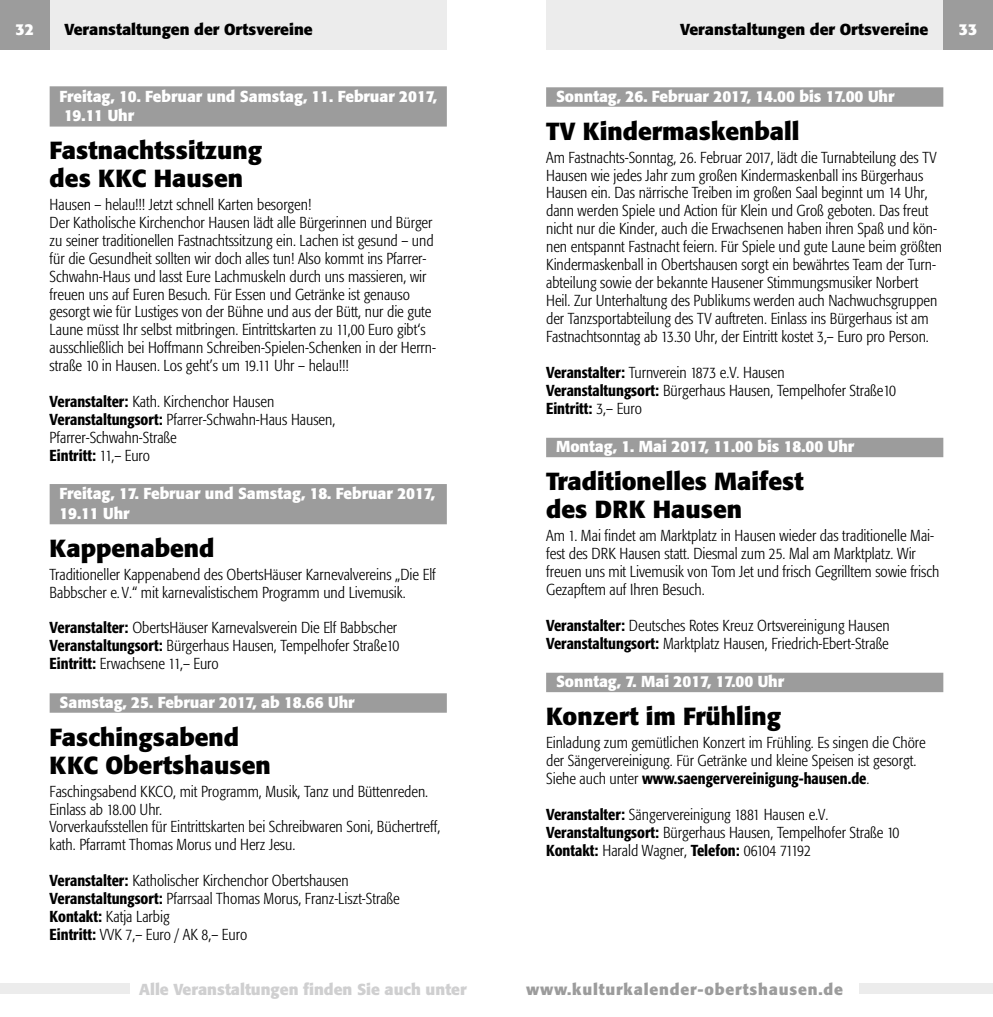
<style>
.page{position:relative;width:993px;height:1017px;background:#fff}
.page>*{position:absolute;margin:0;border:0;box-sizing:border-box;transform-origin:0 0}
.t1{font:700 24.5px/28px "Formata";color:#000}
.t2{font:300 condensed 15.75px/18px "Formata";color:#000}
.t3{font:700 15.75px/19.2px "Formata";color:#fff}
.t4{font:700 15.75px "Formata";color:#000}
.t5{font:700 15.75px "Formata";color:#cfcfd0}
.t6{font:700 15.75px "Formata";letter-spacing:.05em;color:#9c9c9c}
.s1{font-weight:500}
</style>
<div class="page">
<div style="left:50px;top:0;width:396px;height:50px;background:#ececec"></div>
<div style="left:546px;top:0;width:397px;height:50px;background:#ececec"></div>
<div style="left:0;top:0;width:50px;height:50px;background:#9c9c9c"></div>
<div style="left:943px;top:0;width:49px;height:50px;background:#9c9c9c"></div>
<div style="left:0;top:984px;width:130px;height:10px;background:#ececec"></div>
<div style="left:859px;top:984px;width:133px;height:10px;background:#ececec"></div>
<div style="left:50px;top:86px;width:396px;height:41px;background:#9c9c9c"></div>
<div style="left:50px;top:484px;width:396px;height:40px;background:#9c9c9c"></div>
<div style="left:50px;top:693px;width:396px;height:20px;background:#9c9c9c"></div>
<div style="left:546px;top:87px;width:397px;height:20px;background:#9c9c9c"></div>
<div style="left:546px;top:438px;width:397px;height:19px;background:#9c9c9c"></div>
<div style="left:546px;top:673px;width:397px;height:19px;background:#9c9c9c"></div>
<p class="t3" style="left:16px;top:19px;width:20px">32</p>
<p class="t4" style="left:64px;top:19px;width:250px">Veranstaltungen der Ortsvereine</p>
<p class="t4" style="left:680px;top:19px;width:250px">Veranstaltungen der Ortsvereine</p>
<p class="t3" style="left:958px;top:19px;width:20px">33</p>
<p class="t3" style="left:60px;top:86px;width:378px">Freitag, 10. Februar und Samstag, 11. Februar 2017,<br>19.11 Uhr</p>
<h1 class="t1" style="left:50px;top:136px;width:214px">Fastnachtssitzung des KKC Hausen</h1>
<p class="t2" style="left:50px;top:196px;width:388px">Hausen – helau!!! Jetzt schnell Karten besorgen!<br>Der Katholische Kirchenchor Hausen lädt alle Bürgerinnen und Bürger zu seiner traditionellen Fastnachtssitzung ein. Lachen ist gesund – und für die Gesundheit sollten wir doch alles tun! Also kommt ins Pfarrer-Schwahn-Haus und lasst Eure Lachmuskeln durch uns massieren, wir freuen uns auf Euren Besuch. Für Essen und Getränke ist genauso gesorgt wie für Lustiges von der Bühne und aus der Bütt, nur die gute Laune müsst Ihr selbst mitbringen. Eintrittskarten zu 11,00 Euro gibt‘s ausschließlich bei Hoffmann Schreiben-Spielen-Schenken in der Herrn&shy;straße 10 in Hausen. Los geht’s um 19.11 Uhr – helau!!!</p>
<p class="t2" style="left:50px;top:393px;width:287px"><span class="s1">Veranstalter:</span> Kath. Kirchenchor Hausen <span class="s1">Veranstaltungsort:</span> Pfarrer-Schwahn-Haus Hausen, Pfarrer-Schwahn-Straße<br><span class="s1">Eintritt:</span> 11,– Euro</p>
<p class="t3" style="left:60px;top:484px;width:377px">Freitag, 17. Februar und Samstag, 18. Februar 2017,<br>19.11 Uhr</p>
<h1 class="t1" style="left:50px;top:534px;width:166px">Kappenabend</h1>
<p class="t2" style="left:50px;top:565px;width:387px">Traditioneller Kappenabend des ObertsHäuser Karnevalvereins „Die Elf<br>Babbscher e. V.“ mit karnevalistischem Programm und Livemusik.</p>
<p class="t2" style="left:50px;top:619px;width:351px"><span class="s1">Veranstalter:</span> ObertsHäuser Karnevalsverein Die Elf Babbscher<br><span class="s1">Veranstaltungsort:</span> Bürgerhaus Hausen, Tempelhofer Straße10<br><span class="s1">Eintritt:</span> Erwachsene 11,– Euro</p>
<p class="t3" style="left:60px;top:692px;width:296px">Samstag, 25. Februar 2017, ab 18.66 Uhr</p>
<h1 class="t1" style="left:50px;top:723px;width:223px">Faschingsabend<br>KKC Obertshausen</h1>
<p class="t2" style="left:50px;top:782px;width:392px">Faschingsabend KKCO, mit Programm, Musik, Tanz und Büttenreden.<br>Einlass ab 18.00 Uhr.<br>Vorverkaufsstellen für Eintrittskarten bei Schreibwaren Soni, Büchertreff, kath. Pfarramt Thomas Morus und Herz Jesu.</p>
<p class="t2" style="left:50px;top:872px;width:351px"><span class="s1">Veranstalter:</span> Katholischer Kirchenchor Obertshausen <span class="s1">Veranstaltungsort:</span> Pfarrsaal Thomas Morus, Franz-Liszt-Straße <span class="s1">Kontakt:</span> Katja Larbig<br><span class="s1">Eintritt:</span> VVK 7,– Euro / AK 8,– Euro</p>
<p class="t3" style="left:556px;top:86px;width:340px">Sonntag, 26. Februar 2017, 14.00 bis 17.00 Uhr</p>
<h1 class="t1" style="left:546px;top:117px;width:255px">TV Kindermaskenball</h1>
<p class="t2" style="left:546px;top:148px;width:397px">Am Fastnachts-Sonntag, 26. Februar 2017, lädt die Turnabteilung des TV Hausen wie jedes Jahr zum großen Kindermaskenball ins Bürgerhaus Hausen ein. Das närrische Treiben im großen Saal beginnt um 14 Uhr, dann werden Spiele und Action für Klein und Groß geboten. Das freut nicht nur die Kinder, auch die Erwachsenen haben ihren Spaß und kön&shy;nen entspannt Fastnacht feiern. Für Spiele und gute Laune beim größten Kindermaskenball in Obertshausen sorgt ein bewährtes Team der Turn&shy;abteilung sowie der bekannte Hausener Stimmungsmusiker Norbert Heil. Zur Unterhaltung des Publikums werden auch Nachwuchsgruppen der Tanzsportabteilung des TV auftreten. Einlass ins Bürgerhaus ist am Fastnachtsonntag ab 13.30 Uhr, der Eintritt kostet 3,– Euro pro Person.</p>
<p class="t2" style="left:546px;top:364px;width:351px"><span class="s1">Veranstalter:</span> Turnverein 1873 e.V. Hausen<br><span class="s1">Veranstaltungsort:</span> Bürgerhaus Hausen, Tempelhofer Straße10<br><span class="s1">Eintritt:</span> 3,– Euro</p>
<p class="t3" style="left:556px;top:437px;width:299px">Montag, 1. Mai 2017, 11.00 bis 18.00 Uhr</p>
<h1 class="t1" style="left:546px;top:467px;width:259px">Traditionelles Maifest des DRK Hausen</h1>
<p class="t2" style="left:546px;top:527px;width:394px">Am 1. Mai findet am Marktplatz in Hausen wieder das traditionelle Mai&shy;fest des DRK Hausen statt. Diesmal zum 25. Mal am Marktplatz. Wir freuen uns mit Livemusik von Tom Jet und frisch Gegrilltem sowie frisch Gezapftem auf Ihren Besuch.</p>
<p class="t2" style="left:546px;top:616px;width:345px"><span class="s1">Veranstalter:</span> Deutsches Rotes Kreuz Ortsvereinigung Hausen<br><span class="s1">Veranstaltungsort:</span> Marktplatz Hausen, Friedrich-Ebert-Straße</p>
<p class="t3" style="left:556px;top:672px;width:229px">Sonntag, 7. Mai 2017, 17.00 Uhr</p>
<h1 class="t1" style="left:546px;top:702px;width:236px">Konzert im Frühling</h1>
<p class="t2" style="left:546px;top:734px;width:381px">Einladung zum gemütlichen Konzert im Frühling. Es singen die Chöre der Sängervereinigung. Für Getränke und kleine Speisen ist gesorgt.<br>Siehe auch unter <span class="s1">www.saengervereinigung-hausen.de</span>.</p>
<p class="t2" style="left:546px;top:805px;width:355px"><span class="s1">Veranstalter:</span> Sängervereinigung 1881 Hausen e.V.<br><span class="s1">Veranstaltungsort:</span> Bürgerhaus Hausen, Tempelhofer Straße 10<br><span class="s1">Kontakt:</span> Harald Wagner, <span class="s1">Telefon:</span> 06104 71192</p>
<p class="t5" style="left:139px;top:979px;width:329px">Alle Veranstaltungen finden Sie auch unter</p>
<p class="t6" style="left:526px;top:979px;width:318px">www.kulturkalender-obertshausen.de</p>
</div>
